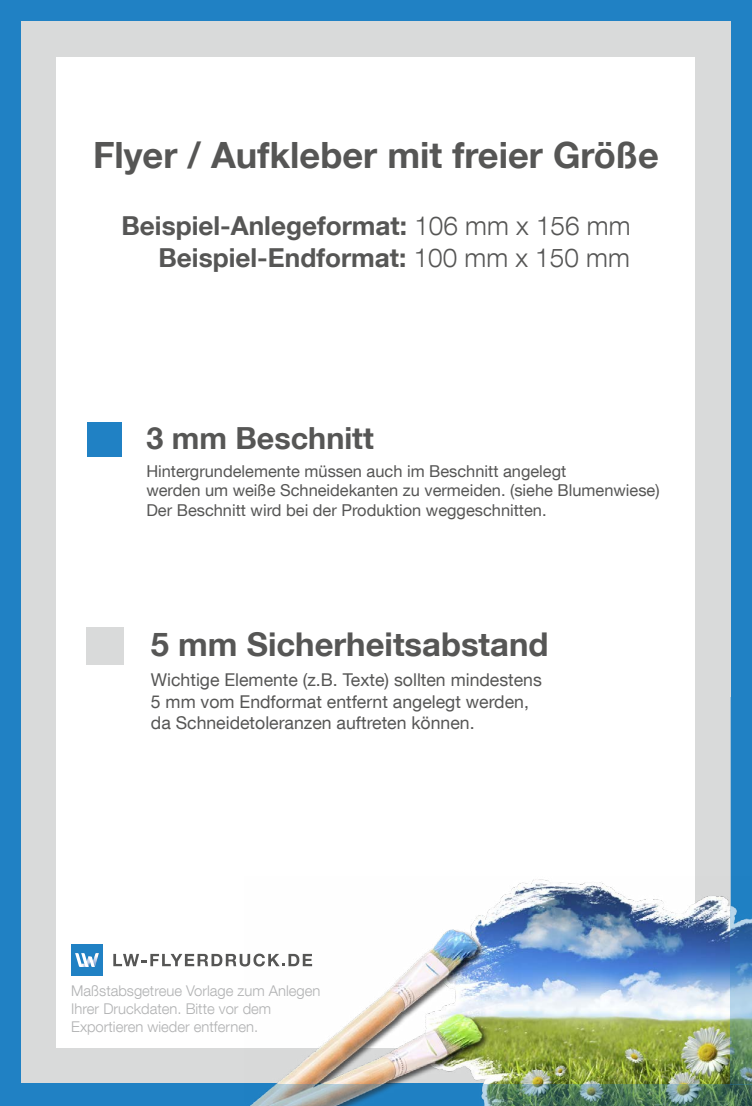
<style>
.page{position:relative;width:752px;height:1106px;background:#fff}
.page>*{position:absolute;margin:0;border:0;box-sizing:border-box;transform-origin:0 0}
.t1{font:700 36.25px "Helvetica Neue LT Com";color:#565655}
.t2{font:700 32.75px "Helvetica Neue LT Com";color:#565655}
.t3{font:700 30.5px "Helvetica Neue LT Com";color:#565655}
.t4{font:700 26.25px "Helvetica Neue LT Com";color:#565655}
.t5{font:17.75px "Helvetica Neue LT Com";color:#565655}
.t6{font:16.5px/19.8px "Helvetica Neue LT Com";color:#565655}
.t7{font:300 14.75px/17.8px "Helvetica Neue LT Com";color:#b1b2b3}
.s1{font-weight:300}
</style>
<div class="page">
<div style="left:0;top:0;width:751px;height:1106px;background:#2081c4"></div>
<div style="left:21px;top:21px;width:709px;height:1061px;background:#d9dada"></div>
<div style="left:57px;top:57px;width:637px;height:990px;background:#fff"></div>
<img style="left:244px;top:877px;width:486px;height:207px">
<svg style="left:730px;top:697px;width:21px;height:387px"></svg>
<img style="left:250px;top:1084px;width:501px;height:22px">
<div style="left:87px;top:422px;width:34px;height:34px;background:#2081c4"></div>
<div style="left:87px;top:627px;width:37px;height:37px;background:#d9dada"></div>
<svg style="left:113px;top:953px;width:199px;height:13px"></svg>
<div style="left:71px;top:944px;width:32px;height:31px;background:#2081c4"></div>
<svg style="left:75px;top:953px;width:24px;height:14px"></svg>
<p class="t1" style="left:93px;top:132px;width:567px">Flyer / Aufkleber mit freier Größe</p>
<p class="t4" style="left:121px;top:209px;width:510px">Beispiel-Anlegeformat: <span class="s1">106 mm x 156 mm</span></p>
<p class="t4" style="left:158px;top:241px;width:472px">Beispiel-Endformat: <span class="s1">100 mm x 150 mm</span></p>
<p class="t3" style="left:146px;top:418px;width:229px">3 mm Beschnitt</p>
<p class="t6" style="left:146px;top:460px;width:514px">Hintergrundelemente müssen auch im Beschnitt angelegt<br>werden um weiße Schneidekanten zu vermeiden. (siehe Blumenwiese)<br>Der Beschnitt wird bei der Produktion weggeschnitten.</p>
<p class="t2" style="left:151px;top:624px;width:399px">5 mm Sicherheitsabstand</p>
<p class="t5" style="left:151px;top:669px;width:392px">Wichtige Elemente (z.B. Texte) sollten mindestens</p>
<p class="t5" style="left:151px;top:690px;width:379px">5 mm vom Endformat entfernt angelegt werden,</p>
<p class="t5" style="left:151px;top:711px;width:325px">da Schneidetoleranzen auftreten können.</p>
<p class="t7" style="left:71px;top:981px;width:250px">Maßstabsgetreue Vorlage zum Anlegen<br>Ihrer Druckdaten. Bitte vor dem</p>
<p class="t7" style="left:71px;top:1017px;width:188px">Exportieren wieder entfernen.</p>
</div>
